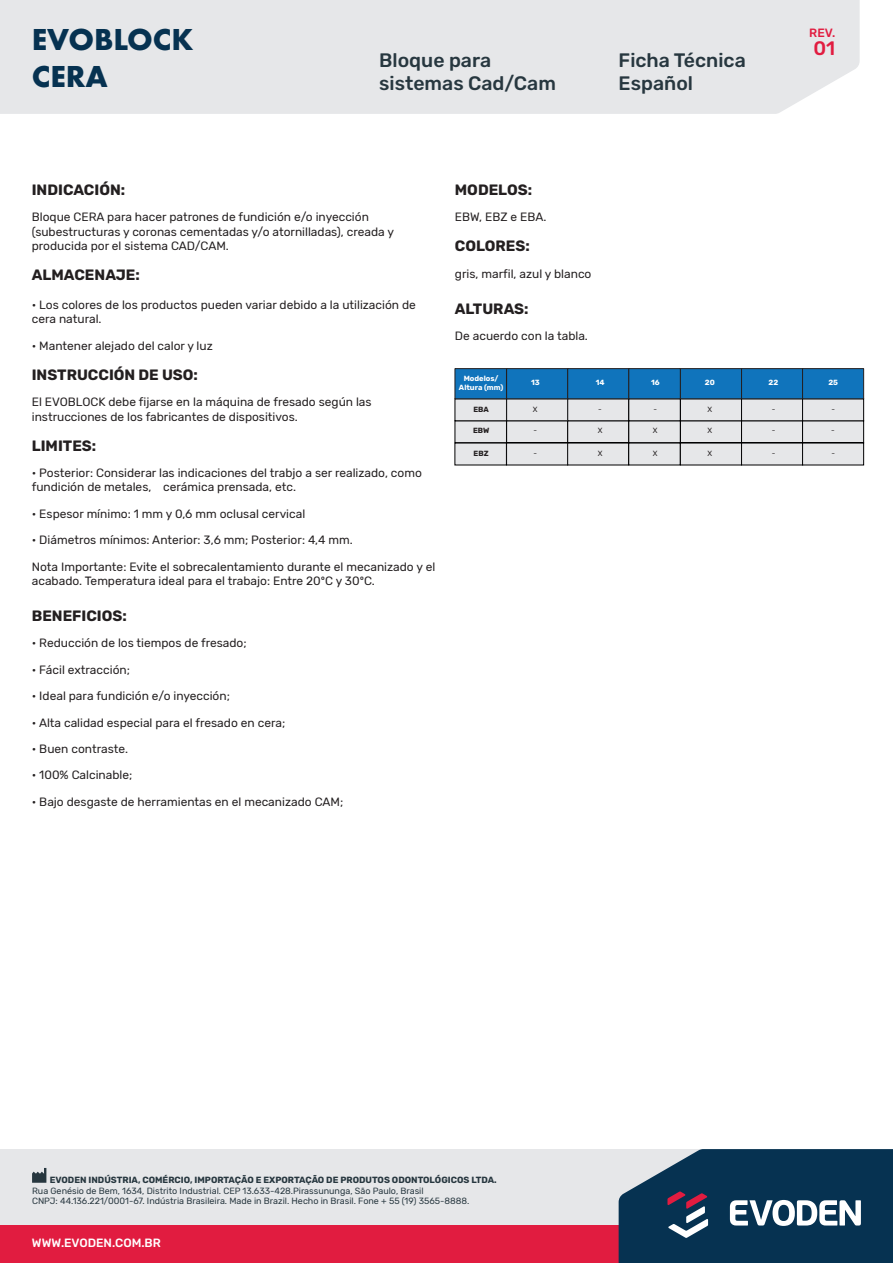
<style>
.page{position:relative;width:893px;height:1263px;background:#fff}
.page>*{position:absolute;margin:0;border:0;box-sizing:border-box;transform-origin:0 0}
.t1{font:700 31.5px/37.8px "Futura PT";color:#063251}
.t2{font:500 19.5px/23.4px "Rubik";color:#27373f}
.t3{font:500 19.5px "Rubik";color:#e11c40}
.t4{font:700 15px "Rubik";color:#231f20}
.t5{font:12px/14.4px "Rubik";color:#231f20}
.t6{font:500 12px "Rubik";color:#fff}
.t7{font:500 12px "Rubik";color:#e11c40}
.t8{font:9px/10.8px "Rubik";color:#27373f}
.t9{font:700 9px "Rubik";color:#27373f}
.t10{font:700 7.5px/9px "Rubik";color:#fff;text-align:center}
.t11{font:7.5px "Rubik";color:#231f20}
.t12{font:700 7.5px "Rubik";color:#231f20}
</style>
<div class="page">
<div style="left:0;top:1149px;width:730px;height:114px;background:#e6e7e9"></div>
<div style="left:0;top:1226px;width:730px;height:37px;background:#e11c40"></div>
<div style="left:0;top:0;width:860px;height:114px;background:#e6e7e9"></div>
<svg style="left:619px;top:1149px;width:274px;height:114px;background:#274c67"></svg>
<svg style="left:32px;top:1168px;width:14px;height:15px"></svg>
<div style="left:455px;top:421px;width:51px;height:22px;background:#e6e7e9"></div>
<div style="left:455px;top:421px;width:52px;height:22px;border:1px solid #000001"></div>
<div style="left:455px;top:399px;width:51px;height:22px;background:#e6e7e9"></div>
<div style="left:507px;top:399px;width:61px;height:22px;background:#e6e7e9"></div>
<svg style="left:506px;top:420px;width:123px;height:23px;background:#cdced0"></svg>
<div style="left:568px;top:399px;width:61px;height:22px;background:#e6e7e9"></div>
<div style="left:629px;top:421px;width:51px;height:22px;background:#e6e7e9"></div>
<div style="left:629px;top:421px;width:51px;height:22px;border:1px solid #000001"></div>
<div style="left:629px;top:399px;width:51px;height:22px;background:#e6e7e9"></div>
<div style="left:680px;top:399px;width:61px;height:22px;background:#e6e7e9"></div>
<div style="left:741px;top:399px;width:62px;height:22px;background:#e6e7e9"></div>
<div style="left:455px;top:443px;width:51px;height:22px;background:#e6e7e9"></div>
<div style="left:507px;top:443px;width:61px;height:22px;background:#e6e7e9"></div>
<div style="left:568px;top:443px;width:61px;height:22px;background:#e6e7e9"></div>
<div style="left:629px;top:443px;width:51px;height:22px;background:#e6e7e9"></div>
<div style="left:680px;top:443px;width:61px;height:22px;background:#e6e7e9"></div>
<div style="left:741px;top:443px;width:62px;height:22px;background:#e6e7e9"></div>
<svg style="left:680px;top:420px;width:184px;height:23px;background:#cdced0"></svg>
<div style="left:802px;top:399px;width:62px;height:22px;background:#e6e7e9"></div>
<div style="left:802px;top:443px;width:62px;height:22px;background:#e6e7e9"></div>
<div style="left:506px;top:368px;width:62px;height:31px;background:#1074bc;border:1px solid #231f20"></div>
<div style="left:455px;top:368px;width:52px;height:31px;background:#1074bc;border:1px solid #231f20"></div>
<div style="left:567px;top:368px;width:62px;height:31px;background:#1074bc;border:1px solid #231f20"></div>
<div style="left:680px;top:368px;width:62px;height:31px;background:#1074bc;border:1px solid #231f20"></div>
<div style="left:629px;top:368px;width:51px;height:31px;background:#1074bc;border:1px solid #231f20"></div>
<div style="left:741px;top:368px;width:62px;height:31px;background:#1074bc;border:1px solid #231f20"></div>
<div style="left:802px;top:368px;width:62px;height:31px;background:#1074bc;border:1px solid #231f20"></div>
<h1 class="t1" style="left:32px;top:19px;width:163px">EVOBLOCK<br>CERA</h1>
<h2 class="t2" style="left:379px;top:49px;width:178px">Bloque para sistemas Cad/Cam</h2>
<h2 class="t2" style="left:619px;top:49px;width:129px">Ficha Técnica<br>Español</h2>
<p class="t7" style="left:809px;top:26px;width:28px">REV.</p>
<h2 class="t3" style="left:813px;top:37px;width:23px">01</h2>
<p class="t4" style="left:32px;top:181px;width:95px">INDICACIÓN:</p>
<p class="t5" style="left:32px;top:210px;width:364px">Bloque CERA para hacer patrones de fundición e/o inyección (subestructuras y coronas cementadas y/o atornilladas), creada y producida por el sistema CAD/CAM.</p>
<p class="t4" style="left:32px;top:266px;width:110px">ALMACENAJE:</p>
<p class="t5" style="left:32px;top:298px;width:386px">• Los colores de los productos pueden variar debido a la utilización de cera natural.</p>
<p class="t5" style="left:32px;top:339px;width:182px">• Mantener alejado del calor y luz</p>
<p class="t4" style="left:32px;top:366px;width:168px">INSTRUCCIÓN DE USO:</p>
<p class="t5" style="left:32px;top:395px;width:341px">El EVOBLOCK debe fijarse en la máquina de fresado según las instrucciones de los fabricantes de dispositivos.</p>
<p class="t4" style="left:32px;top:437px;width:66px">LIMITES:</p>
<p class="t5" style="left:32px;top:466px;width:392px">• Posterior: Considerar las indicaciones del trabjo a ser realizado, como fundición de metales, cerámica prensada, etc.</p>
<p class="t5" style="left:32px;top:507px;width:275px">• Espesor mínimo: 1 mm y 0,6 mm oclusal cervical</p>
<p class="t5" style="left:32px;top:533px;width:322px">• Diámetros mínimos: Anterior: 3,6 mm; Posterior: 4,4 mm.</p>
<p class="t5" style="left:32px;top:559px;width:405px">Nota Importante: Evite el sobrecalentamiento durante el mecanizado y el acabado. Temperatura ideal para el trabajo: Entre 20ºC y 30ºC.</p>
<p class="t4" style="left:32px;top:607px;width:97px">BENEFICIOS:</p>
<p class="t5" style="left:32px;top:636px;width:216px">• Reducción de los tiempos de fresado;</p>
<p class="t5" style="left:32px;top:663px;width:100px">• Fácil extracción;</p>
<p class="t5" style="left:32px;top:689px;width:200px">• Ideal para fundición e/o inyección;</p>
<p class="t5" style="left:32px;top:715px;width:255px">• Alta calidad especial para el fresado en cera;</p>
<p class="t5" style="left:32px;top:742px;width:98px">• Buen contraste.</p>
<p class="t5" style="left:32px;top:768px;width:102px">• 100% Calcinable;</p>
<p class="t5" style="left:32px;top:795px;width:313px">• Bajo desgaste de herramientas en el mecanizado CAM;</p>
<p class="t4" style="left:455px;top:181px;width:79px">MODELOS:</p>
<p class="t5" style="left:455px;top:210px;width:93px">EBW, EBZ e EBA.</p>
<p class="t4" style="left:455px;top:237px;width:76px">COLORES:</p>
<p class="t5" style="left:455px;top:267px;width:138px">gris, marfil, azul y blanco</p>
<p class="t4" style="left:455px;top:300px;width:75px">ALTURAS:</p>
<p class="t5" style="left:455px;top:329px;width:135px">De acuerdo con la tabla.</p>
<p class="t10" style="left:459px;top:374px;width:46px">Modelos/<br>Altura (mm)</p>
<p class="t10" style="left:531px;top:379px;width:10px">13</p>
<p class="t10" style="left:596px;top:379px;width:10px">14</p>
<p class="t10" style="left:651px;top:379px;width:10px">16</p>
<p class="t10" style="left:705px;top:379px;width:11px">20</p>
<p class="t10" style="left:769px;top:379px;width:11px">22</p>
<p class="t12" style="left:473px;top:405px;width:17px">EBA</p>
<p class="t12" style="left:473px;top:426px;width:18px">EBW</p>
<p class="t12" style="left:474px;top:449px;width:16px">EBZ</p>
<p class="t11" style="left:533px;top:405px;width:6px">X</p>
<p class="t11" style="left:533px;top:427px;width:5px">-</p>
<p class="t11" style="left:533px;top:449px;width:5px">-</p>
<p class="t11" style="left:598px;top:405px;width:5px">-</p>
<p class="t11" style="left:598px;top:427px;width:6px">X</p>
<p class="t11" style="left:598px;top:449px;width:6px">X</p>
<p class="t11" style="left:653px;top:405px;width:5px">-</p>
<p class="t11" style="left:653px;top:427px;width:6px">X</p>
<p class="t11" style="left:653px;top:449px;width:6px">X</p>
<p class="t11" style="left:708px;top:405px;width:6px">X</p>
<p class="t11" style="left:708px;top:426px;width:6px">X</p>
<p class="t11" style="left:708px;top:449px;width:6px">X</p>
<p class="t11" style="left:772px;top:405px;width:5px">-</p>
<p class="t11" style="left:772px;top:427px;width:5px">-</p>
<p class="t11" style="left:772px;top:449px;width:5px">-</p>
<p class="t10" style="left:828px;top:378px;width:11px">25</p>
<p class="t11" style="left:831px;top:405px;width:5px">-</p>
<p class="t11" style="left:831px;top:426px;width:5px">-</p>
<p class="t11" style="left:831px;top:449px;width:5px">-</p>
<p class="t9" style="left:50px;top:1174px;width:448px">EVODEN INDÚSTRIA, COMÉRCIO, IMPORTAÇÃO E EXPORTAÇÃO DE PRODUTOS ODONTOLÓGICOS LTDA.</p>
<p class="t8" style="left:32px;top:1185px;width:439px">Rua Genésio de Bem, 1634, Distrito Industrial. CEP 13.633-428.Pirassununga, São Paulo, Brasil<br>CNPJ: 44.136.221/0001-67. Indústria Brasileira. Made in Brazil. Hecho in Brasil. Fone + 55 (19) 3565-8888.</p>
<p class="t6" style="left:32px;top:1236px;width:130px">WWW.EVODEN.COM.BR</p>
</div>
